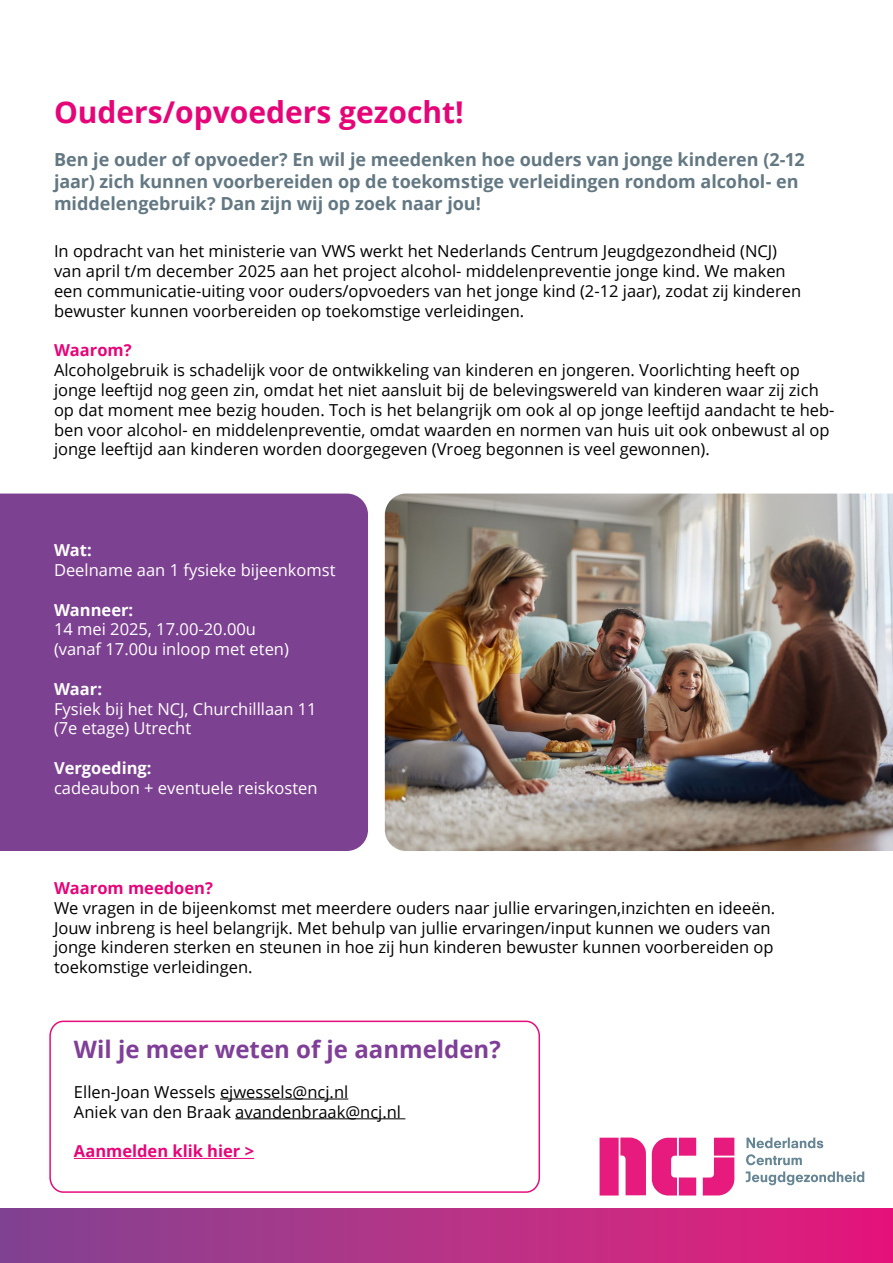
<style>
.page{position:relative;width:893px;height:1263px;background:#fff}
.page>*{position:absolute;margin:0;border:0;box-sizing:border-box;transform-origin:0 0}
.t1{font:700 30px "Open Sans";color:#e60579}
.t2{font:700 24px "Open Sans";color:#7f3f98}
.t3{font:700 18px/21.6px "Open Sans";letter-spacing:-.005em;color:#637883}
.t4{font:16.5px/19.8px "Open Sans";color:#000}
.t5{font:16.5px/19.8px "Open Sans";color:#fff}
.t6{font:700 16.5px "Open Sans";color:#e60579}
.t7{font:700 16.5px "Open Sans";color:#fff}
.s1{font-weight:700;color:#e60579}
.s2{font-weight:700}
</style>
<div class="page">
<div style="left:0;top:1209px;width:893px;height:54px;background:linear-gradient(to right,#834692,#e71b7b)"></div>
<svg style="left:600px;top:1137px;width:46px;height:58px;background:#ea3c8f"></svg>
<svg style="left:703px;top:1137px;width:31px;height:58px"></svg>
<svg style="left:746px;top:1137px;width:118px;height:48px"></svg>
<svg style="left:652px;top:1137px;width:44px;height:58px"></svg>
<div style="left:0;top:493px;width:368px;height:358px;background:#7d4192"></div>
<svg style="left:49px;top:1020px;width:492px;height:173px"></svg>
<img style="left:385px;top:493px;width:508px;height:358px">
<p class="t1" style="left:54px;top:91px;width:411px">Ouders/opvoeders gezocht!</p>
<p class="t3" style="left:54px;top:149px;width:752px">Ben je ouder of opvoeder? En wil je meedenken hoe ouders van jonge kinderen (2-12 jaar) zich kunnen voorbereiden op de toekomstige verleidingen rondom alcohol- en middelengebruik? Dan zijn wij op zoek naar jou!</p>
<p class="t4" style="left:54px;top:241px;width:749px">In opdracht van het ministerie van VWS werkt het Nederlands Centrum Jeugdgezondheid (NCJ) van april t/m december 2025 aan het project alcohol- middelenpreventie jonge kind. We maken een communicatie-uiting voor ouders/opvoeders van het jonge kind (2-12 jaar), zodat zij kinderen bewuster kunnen voorbereiden op toekomstige verleidingen.</p>
<p class="t4" style="left:54px;top:340px;width:782px"><span class="s1">Waarom?<br></span>Alcoholgebruik is schadelijk voor de ontwikkeling van kinderen en jongeren. Voorlichting heeft op jonge leeftijd nog geen zin, omdat het niet aansluit bij de belevingswereld van kinderen waar zij zich op dat moment mee bezig houden. Toch is het belangrijk om ook al op jonge leeftijd aandacht te heb&shy;ben voor alcohol- en middelenpreventie, omdat waarden en normen van huis uit ook onbewust al op jonge leeftijd aan kinderen worden doorgegeven (Vroeg begonnen is veel gewonnen).</p>
<p class="t5" style="left:54px;top:540px;width:283px"><span class="s2">Wat:<br></span>Deelname aan 1 fysieke bijeenkomst</p>
<p class="t5" style="left:54px;top:599px;width:236px"><span class="s2">Wanneer:<br></span>14 mei 2025, 17.00-20.00u (vanaf 17.00u inloop met eten)</p>
<p class="t5" style="left:54px;top:678px;width:264px"><span class="s2">Waar:<br></span>Fysiek bij het NCJ, Churchilllaan 11 (7e etage) Utrecht</p>
<p class="t7" style="left:54px;top:756px;width:99px">Vergoeding:</p>
<p class="t5" style="left:54px;top:777px;width:265px">cadeaubon + eventuele reiskosten</p>
<p class="t6" style="left:54px;top:876px;width:160px">Waarom meedoen?</p>
<p class="t4" style="left:54px;top:897px;width:723px">We vragen in de bijeenkomst met meerdere ouders naar jullie ervaringen,inzichten en ideeën.</p>
<p class="t4" style="left:54px;top:917px;width:718px">Jouw inbreng is heel belangrijk. Met behulp van jullie ervaringen/input kunnen we ouders van</p>
<p class="t4" style="left:54px;top:937px;width:721px">jonge kinderen sterken en steunen in hoe zij hun kinderen bewuster kunnen voorbereiden op</p>
<p class="t4" style="left:54px;top:957px;width:200px">toekomstige verleidingen.</p>
<p class="t2" style="left:74px;top:1032px;width:428px">Wil je meer weten of je aanmelden?</p>
<p class="t4" style="left:74px;top:1081px;width:276px">Ellen-Joan Wessels ejwessels@ncj.nl</p>
<p class="t4" style="left:74px;top:1101px;width:329px">Aniek van den Braak avandenbraak@ncj.nl</p>
<p class="t6" style="left:74px;top:1139px;width:182px">Aanmelden klik hier &gt;</p>
</div>
